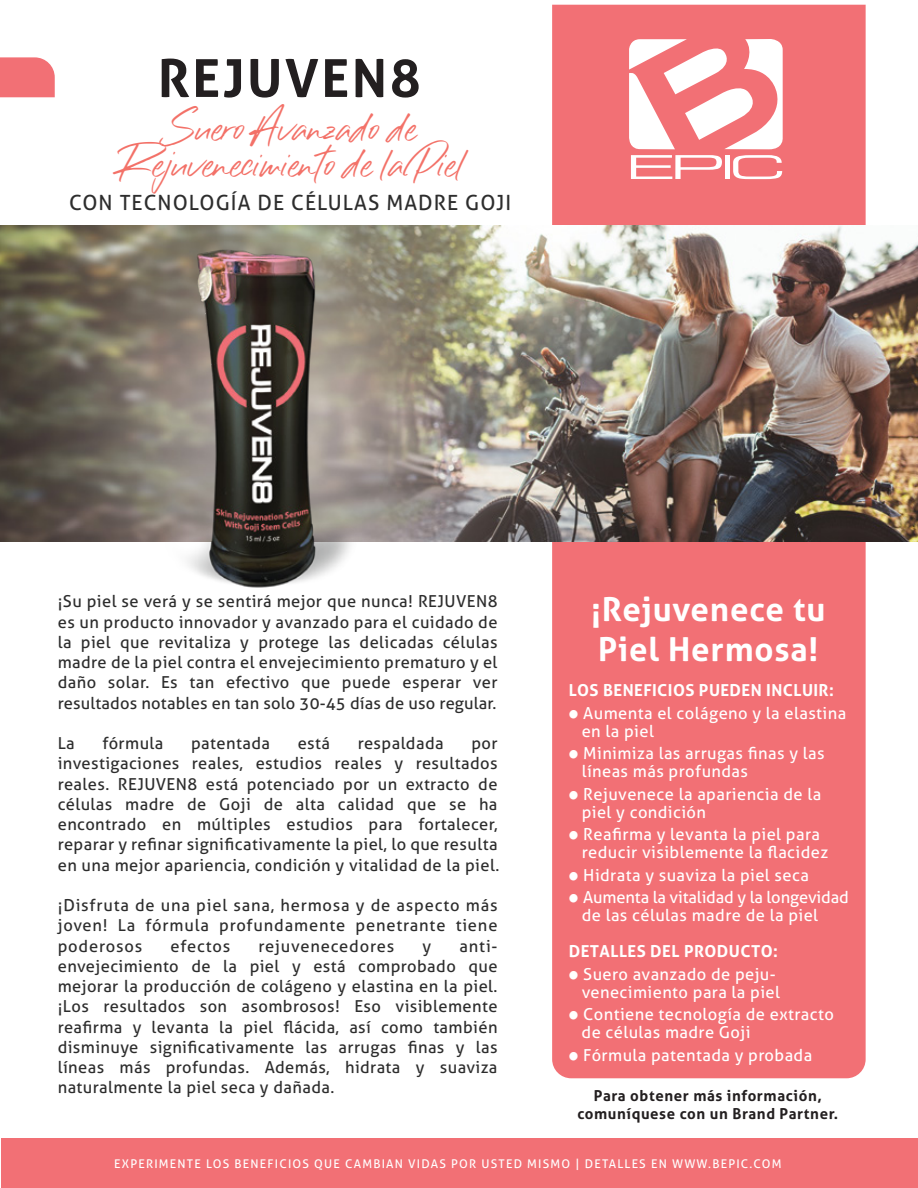
<style>
.page{position:relative;width:918px;height:1188px;background:#fff}
.page>*{position:absolute;margin:0;border:0;box-sizing:border-box;transform-origin:0 0}
.t1{font:700 52.5px "Aller";letter-spacing:.05em;color:#231f20}
.t2{font:36px/36px "Sillii Willinn";color:#f37168;text-align:center}
.t3{font:700 33px/39.6px "Aller";letter-spacing:.025em;color:#fff}
.t4{font:21px "Aller";letter-spacing:.05em;color:#2d2d2d}
.t5{font:16.5px/20.2px "Aller";letter-spacing:.025em;color:#2d2d2d;text-align:justify}
.t6{font:16.5px/18px "Aller";letter-spacing:.025em;color:#fff}
.t7{font:16.5px/18px "Aller";letter-spacing:-.01em;color:#fff}
.t8{font:700 16.5px "Aller";letter-spacing:.025em;color:#fff}
.t9{font:16.5px "Aller";letter-spacing:.05em;color:#2d2d2d}
.t10{font:700 15px/18px "Aller";letter-spacing:.04em;color:#231f20;text-align:center}
.t11{font:12px "Aller";letter-spacing:.1em;color:#fff}
.s1{font-family:"Berlin Sans FB Demi";font-weight:700}
</style>
<div class="page">
<div style="left:552px;top:5px;width:314px;height:1073px;background:#f27075"></div>
<div style="left:2px;top:1138px;width:916px;height:50px;background:#f27075"></div>
<svg style="left:0;top:57px;width:55px;height:40px;background:#f2777c"></svg>
<img style="left:0;top:226px;width:918px;height:316px">
<img style="left:131px;top:225px;width:260px;height:363px">
<svg style="left:629px;top:39px;width:154px;height:140px"></svg>
<h1 class="t1" style="left:158px;top:46px;width:265px">REJUVEN8</h1>
<h2 class="t2" style="left:119px;top:108px;width:347px">Suero Avanzado de<br>Rejuvenecimiento de la Piel</h2>
<p class="t4" style="left:69px;top:190px;width:444px">CON TECNOLOGÍA DE CÉLULAS MADRE GOJI</p>
<p class="t5" style="left:58px;top:591px;width:441px">¡Su piel se verá y se sentirá mejor que nunca! REJUVEN8 es un producto innovador y avanzado para el cuidado de la piel que revitaliza y protege las delicadas células madre de la piel contra el envejecimiento prematuro y el daño solar. Es tan efectivo que puede esperar ver resultados notables en tan solo 30-45 días de uso regular.</p>
<p class="t5" style="left:58px;top:733px;width:19px">La</p>
<p class="t5" style="left:103px;top:733px;width:62px">fórmula</p>
<p class="t5" style="left:191px;top:733px;width:80px">patentada</p>
<p class="t5" style="left:298px;top:733px;width:34px">está</p>
<p class="t5" style="left:358px;top:733px;width:87px">respaldada</p>
<p class="t5" style="left:58px;top:733px;width:443px;text-indent:414px">por investigaciones reales, estudios reales y resultados reales. REJUVEN8 está potenciado por un extracto de células madre de Goji de alta calidad que se ha encontrado en múltiples estudios para fortalecer, reparar y refinar significativamente la piel, lo que resulta en una mejor apariencia, condición y vitalidad de la piel.</p>
<p class="t5" style="left:58px;top:895px;width:441px">¡Disfruta de una piel sana, hermosa y de aspecto más joven! La fórmula profundamente penetrante tiene poderosos</p>
<p class="t9" style="left:171px;top:936px;width:61px">efectos</p>
<p class="t9" style="left:259px;top:936px;width:137px">rejuvenecedores</p>
<p class="t5" style="left:423px;top:936px;width:10px">y</p>
<p class="t5" style="left:58px;top:936px;width:441px;text-indent:402px">anti&shy;envejecimiento de la piel y está comprobado que mejorar la producción de colágeno y elastina en la piel. ¡Los resultados son asombrosos! Eso visiblemente reafirma y levanta la piel flácida, así como también disminuye significativamente las arrugas finas y las líneas más profundas. Además, hidrata y suaviza naturalmente la piel seca y dañada.</p>
<h3 class="t3" style="left:591px;top:589px;width:236px">¡Rejuvenece tu<br>Piel Hermosa!</h3>
<p class="t8" style="left:569px;top:680px;width:267px">LOS BENEFICIOS PUEDEN INCLUIR:</p>
<p class="t6" style="left:582px;top:704px;width:266px;text-indent:-13px"><span class="s1">•</span> Aumenta el colágeno y la elastina en la piel</p>
<p class="t6" style="left:582px;top:745px;width:244px;text-indent:-13px"><span class="s1">•</span> Minimiza las arrugas finas y las líneas más profundas</p>
<p class="t6" style="left:582px;top:785px;width:241px;text-indent:-13px"><span class="s1">•</span> Rejuvenece la apariencia de la piel y condición</p>
<p class="t6" style="left:582px;top:826px;width:248px;text-indent:-13px"><span class="s1">•</span> Reafirma y levanta la piel para reducir visiblemente la flacidez</p>
<p class="t6" style="left:569px;top:866px;width:242px"><span class="s1">•</span> Hidrata y suaviza la piel seca</p>
<p class="t7" style="left:582px;top:889px;width:269px;text-indent:-13px"><span class="s1">•</span> Aumenta la vitalidad y la longevidad de las células madre de la piel</p>
<p class="t8" style="left:569px;top:941px;width:211px">DETALLES DEL PRODUCTO:</p>
<p class="t6" style="left:569px;top:965px;width:213px;text-align:right"><span class="s1">•</span> Suero avanzado de peju&shy;venecimiento para la piel</p>
<p class="t6" style="left:582px;top:1006px;width:254px;text-indent:-13px"><span class="s1">•</span> Contiene tecnología de extracto de células madre Goji</p>
<p class="t6" style="left:569px;top:1046px;width:245px"><span class="s1">•</span> Fórmula patentada y probada</p>
<p class="t10" style="left:577px;top:1086px;width:262px">Para obtener más información, comuníquese con un Brand Partner.</p>
<p class="t11" style="left:114px;top:1156px;width:669px">EXPERIMENTE LOS BENEFICIOS QUE CAMBIAN VIDAS POR USTED MISMO | DETALLES EN WWW.BEPIC.COM</p>
</div>
